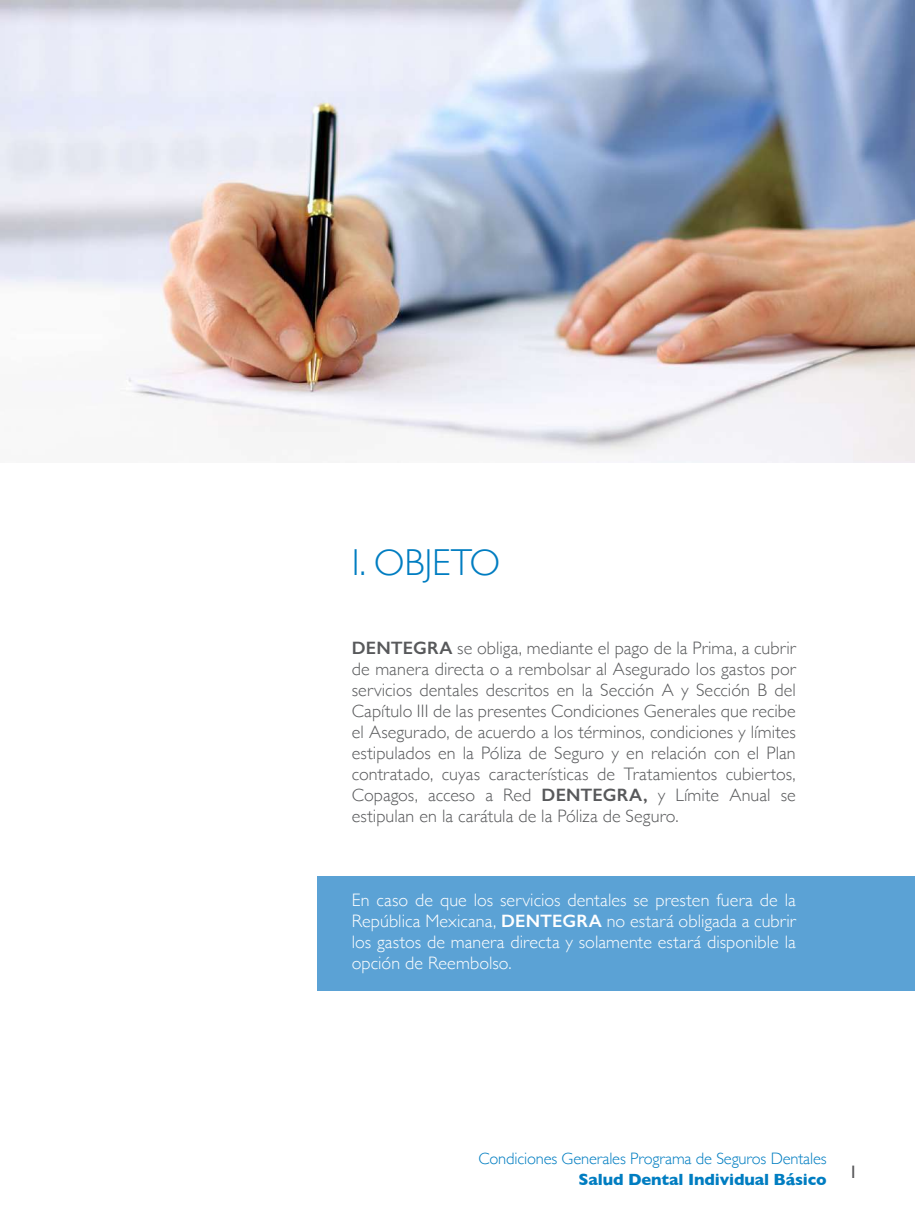
<style>
.page{position:relative;width:915px;height:1212px;background:#fff}
.page>*{position:absolute;margin:0;border:0;box-sizing:border-box;transform-origin:0 0}
.t1{font:300 37.5px "Gill Sans";color:#007dc1}
.t2{font:300 18px/21px "Gill Sans";letter-spacing:.005em;color:#58595b;text-align:justify}
.t3{font:300 18px/21px "Gill Sans";letter-spacing:.005em;color:#fff;text-align:justify}
.t4{font:18px "Gill Sans";color:#58595b}
.t5{font:300 16.5px "Gill Sans";letter-spacing:-.01em;color:#007dc1}
.t6{font:700 16.5px "Gill Sans";letter-spacing:-.01em;color:#007dc1}
.s1{font-weight:600}
</style>
<div class="page">
<div style="left:317px;top:876px;width:597px;height:115px;background:#5ba2d5"></div>
<img style="left:0;top:0;width:914px;height:462px">
<h1 class="t1" style="left:351px;top:533px;width:150px">I. OBJETO</h1>
<p class="t2" style="left:351px;top:637px;width:445px"><span class="s1">DENTEGRA</span> se obliga, mediante el pago de la Prima, a cubrir de manera directa o a rembolsar al Asegurado los gastos por servicios dentales descritos en la Sección A y Sección B del Capítulo III de las presentes Condiciones Generales que recibe el Asegurado, de acuerdo a los términos, condiciones y límites estipulados en la Póliza de Seguro y en relación con el Plan contratado, cuyas características de Tratamientos cubiertos, Copagos, acceso a Red <span class="s1">DENTEGRA,</span> y Límite Anual se estipulan en la carátula de la Póliza de Seguro.</p>
<p class="t3" style="left:351px;top:889px;width:445px">En caso de que los servicios dentales se presten fuera de la República Mexicana, <span class="s1">DENTEGRA</span> no estará obligada a cubrir los gastos de manera directa y solamente estará disponible la opción de Reembolso.</p>
<p class="t5" style="left:478px;top:1145px;width:349px">Condiciones Generales Programa de Seguros Dentales</p>
<p class="t6" style="left:578px;top:1166px;width:249px">Salud Dental Individual Básico</p>
<p class="t4" style="left:848px;top:1161px;width:10px">1</p>
</div>
